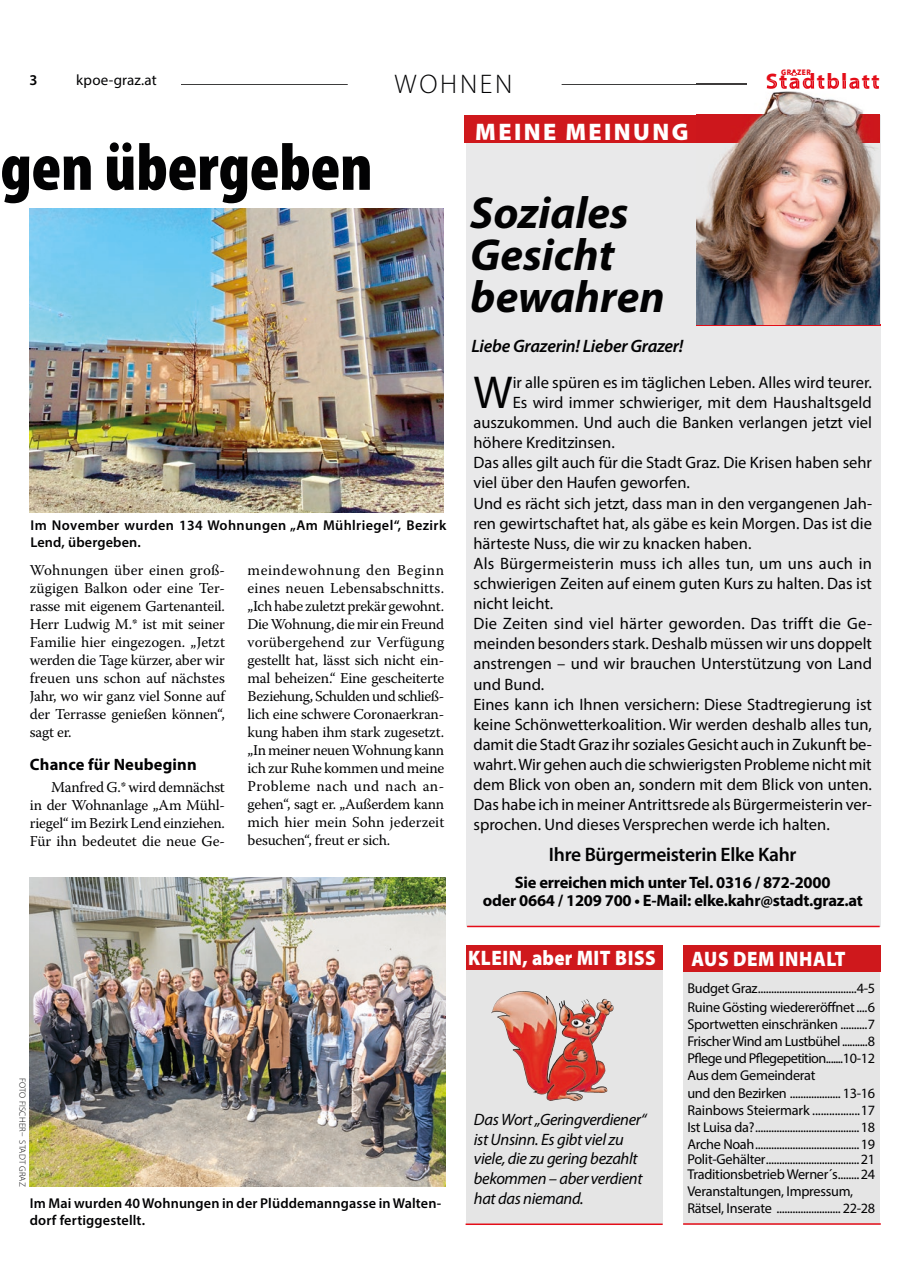
<style>
.page{position:relative;width:910px;height:1276px;background:#fff}
.page>*{position:absolute;margin:0;border:0;box-sizing:border-box;transform-origin:0 0}
.t1{font:900 condensed 67.5px "Myriad Pro";letter-spacing:-.005em;color:#020203}
.t2{font:46.35px "Myriad Pro";color:#020203}
.t3{font:italic 700 45px/42px "Myriad Pro";color:#020203}
.t4{font:300 27px "Myriad Pro";letter-spacing:.1em;color:#020203}
.t5{font:900 24px "Myriad Pro";letter-spacing:.1em;color:#fff}
.t6{font:700 22.5px "Myriad";letter-spacing:.06em;color:#e40d18}
.t7{font:900 21px "Myriad Pro";letter-spacing:.03em;color:#fff;scale:.9 1}
.t8{font:600 19.5px "Myriad Pro";letter-spacing:-.015em;color:#020203}
.t9{font:italic 600 18px "Myriad Pro";letter-spacing:-.015em;color:#020203}
.t10{font:16.5px "Myriad Pro";color:#020203}
.t11{font:italic 16.5px/19.8px "Myriad Pro";letter-spacing:-.02em;color:#020203}
.t12{font:700 16.5px/18px "Myriad Pro";letter-spacing:-.015em;color:#020203;text-align:center}
.t13{font:700 16.5px "Myriad Pro";letter-spacing:.01em;color:#020203}
.t14{font:15px/18px "Warnock Pro";letter-spacing:-.01em;color:#020203;text-align:justify}
.t15{font:15px "Myriad Pro";letter-spacing:.01em;color:#020203}
.t16{font:600 15px "Myriad Pro";color:#020203}
.t17{font:14.25px/17.1px "Myriad Pro";letter-spacing:-.02em;color:#020203}
.t18{font:600 14.25px/17.1px "Myriad Pro";letter-spacing:.01em;color:#020203}
.t19{font:300 9px "Myriad Pro";letter-spacing:.02em;color:#020203}
.t20{font:900 8.1px "Myriad Pro";letter-spacing:.06em;color:#e40d18;scale:.9 1}
</style>
<div class="page">
<hr style="left:181px;top:84px;width:566px;height:1px;background:#3d3c3c">
<svg style="left:768px;top:70px;width:111px;height:11px"></svg>
<div style="left:348px;top:72px;width:214px;height:23px;background:#fff;border-radius:4px"></div>
<div style="left:466px;top:115px;width:415px;height:811px;background:#e9e9ea"></div>
<div style="left:465px;top:115px;width:415px;height:27px;background:#cf181c"></div>
<hr style="left:467px;top:925px;width:413px;height:2px;background:#e40d18">
<svg style="left:466px;top:969px;width:196px;height:254px;background:#e1cecc"></svg>
<hr style="left:466px;top:1223px;width:197px;height:2px;background:#e40d18">
<div style="left:466px;top:945px;width:197px;height:24px;background:#cf181c"></div>
<img style="left:491px;top:991px;width:31px;height:24px">
<div style="left:683px;top:972px;width:196px;height:252px;background:#e5e5e5"></div>
<div style="left:683px;top:945px;width:198px;height:26px;background:#cf181c"></div>
<hr style="left:683px;top:1223px;width:198px;height:1px;background:#e40d18">
<hr style="left:697px;top:324px;width:184px;height:2px;background:#e40d18">
<img style="left:697px;top:83px;width:183px;height:241px">
<img style="left:697px;top:84px;width:50px;height:1px">
<img style="left:765px;top:81px;width:115px;height:9px">
<img style="left:797px;top:81px;width:4px;height:8px">
<img style="left:801px;top:81px;width:7px;height:8px">
<img style="left:808px;top:81px;width:71px;height:8px">
<img style="left:697px;top:324px;width:183px;height:1px">
<img style="left:30px;top:209px;width:413px;height:303px">
<img style="left:30px;top:878px;width:416px;height:308px">
<p class="t20" style="left:781px;top:67px;width:35px">GRAZER</p>
<p class="t16" style="left:29px;top:70px;width:10px">3</p>
<h3 class="t6" style="left:766px;top:69px;width:115px">Stadtblatt</h3>
<p class="t15" style="left:76px;top:71px;width:82px">kpoe-graz.at</p>
<h3 class="t4" style="left:394px;top:68px;width:119px">WOHNEN</h3>
<h3 class="t5" style="left:475px;top:115px;width:215px">MEINE MEINUNG</h3>
<h1 class="t1" style="left:0;top:124px;width:374px">gen übergeben</h1>
<p class="t18" style="left:30px;top:516px;width:417px">Im November wurden 134 Wohnungen „Am Mühlriegel“, Bezirk<br>Lend, übergeben.</p>
<p class="t14" style="left:30px;top:561px;width:197px">Wohnungen über einen groß&shy;zügigen Balkon oder eine Ter&shy;rasse mit eigenem Gartenanteil.<br>Herr Ludwig M.* ist mit seiner Familie hier eingezogen. „Jetzt werden die Tage kürzer, aber wir freuen uns schon auf nächstes Jahr, wo wir ganz viel Sonne auf der Terrasse genießen können“, sagt er.</p>
<p class="t13" style="left:30px;top:753px;width:168px">Chance für Neubeginn</p>
<p class="t14" style="left:30px;top:778px;width:197px;text-indent:21px">Manfred G.* wird demnächst in der Wohnanlage „Am Mühl&shy;riegel“ im Bezirk Lend einziehen.<br>Für ihn bedeutet die neue Ge-</p>
<p class="t14" style="left:248px;top:561px;width:198px">meindewohnung den Beginn eines neuen Lebensabschnitts. „Ich habe zuletzt prekär gewohnt.<br>Die Wohnung, die mir ein Freund vorübergehend zur Verfügung gestellt hat, lässt sich nicht ein&shy;mal beheizen.“ Eine gescheiterte Beziehung, Schulden und schließ&shy;lich eine schwere Coronaerkran&shy;kung haben ihm stark zugesetzt. „In meiner neuen Wohnung kann ich zur Ruhe kommen und meine Probleme nach und nach an&shy;gehen“, sagt er. „Außerdem kann mich hier mein Sohn jederzeit besuchen“, freut er sich.</p>
<p class="t19" style="left:28px;top:1078px;width:110px;rotate:90deg">FOTO FISCHER– STADT GRAZ</p>
<p class="t18" style="left:30px;top:1193px;width:413px">Im Mai wurden 40 Wohnungen in der Plüddemanngasse in Walten&shy;dorf fertiggestellt.</p>
<h3 class="t3" style="left:470px;top:190px;width:196px">Soziales<br>Gesicht bewahren</h3>
<p class="t9" style="left:471px;top:335px;width:214px">Liebe Grazerin! Lieber Grazer!</p>
<h2 class="t2" style="left:473px;top:364px;width:41px">W</h2>
<p class="t10" style="left:513px;top:372px;width:361px">ir alle spüren es im täglichen Leben. Alles wird teurer.</p>
<p class="t10" style="left:513px;top:392px;width:361px">Es wird immer schwieriger, mit dem Haushaltsgeld</p>
<p class="t10" style="left:473px;top:412px;width:400px">auszukommen. Und auch die Banken verlangen jetzt viel</p>
<p class="t10" style="left:473px;top:432px;width:143px">höhere Kreditzinsen.</p>
<p class="t10" style="left:473px;top:453px;width:400px">Das alles gilt auch für die Stadt Graz. Die Krisen haben sehr</p>
<p class="t10" style="left:473px;top:473px;width:218px">viel über den Haufen geworfen.</p>
<p class="t10" style="left:473px;top:493px;width:400px">Und es rächt sich jetzt, dass man in den vergangenen Jah-</p>
<p class="t10" style="left:473px;top:513px;width:400px">ren gewirtschaftet hat, als gäbe es kein Morgen. Das ist die</p>
<p class="t10" style="left:473px;top:533px;width:279px">härteste Nuss, die wir zu knacken haben.</p>
<p class="t10" style="left:473px;top:553px;width:400px">Als Bürgermeisterin muss ich alles tun, um uns auch in</p>
<p class="t10" style="left:473px;top:573px;width:400px">schwierigen Zeiten auf einem guten Kurs zu halten. Das ist</p>
<p class="t10" style="left:473px;top:593px;width:81px">nicht leicht.</p>
<p class="t10" style="left:473px;top:613px;width:400px">Die Zeiten sind viel härter geworden. Das trifft die Ge-</p>
<p class="t10" style="left:473px;top:633px;width:400px">meinden besonders stark. Deshalb müssen wir uns doppelt</p>
<p class="t10" style="left:473px;top:653px;width:400px">anstrengen – und wir brauchen Unterstützung von Land</p>
<p class="t10" style="left:473px;top:674px;width:72px">und Bund.</p>
<p class="t10" style="left:473px;top:694px;width:400px">Eines kann ich Ihnen versichern: Diese Stadtregierung ist</p>
<p class="t10" style="left:473px;top:714px;width:400px">keine Schönwetterkoalition. Wir werden deshalb alles tun,</p>
<p class="t10" style="left:473px;top:734px;width:400px">damit die Stadt Graz ihr soziales Gesicht auch in Zukunft be-</p>
<p class="t10" style="left:473px;top:754px;width:400px">wahrt. Wir gehen auch die schwierigsten Probleme nicht mit</p>
<p class="t10" style="left:473px;top:774px;width:400px">dem Blick von oben an, sondern mit dem Blick von unten.</p>
<p class="t10" style="left:473px;top:794px;width:400px">Das habe ich in meiner Antrittsrede als Bürgermeisterin ver-</p>
<p class="t10" style="left:473px;top:814px;width:358px">sprochen. Und dieses Versprechen werde ich halten.</p>
<p class="t8" style="left:549px;top:842px;width:249px">Ihre Bürgermeisterin Elke Kahr</p>
<p class="t12" style="left:483px;top:872px;width:381px">Sie erreichen mich unter Tel. 0316 / 872-2000<br>oder 0664 / 1209 700 • E-Mail: elke.kahr@stadt.graz.at</p>
<p class="t7" style="left:468px;top:944px;width:210px">KLEIN, aber MIT BISS</p>
<p class="t11" style="left:474px;top:1109px;width:174px">Das Wort „Geringverdiener“ ist Unsinn. Es gibt viel zu viele, die zu gering bezahlt bekommen – aber verdient hat das niemand.</p>
<p class="t7" style="left:692px;top:944px;width:173px">AUS DEM INHALT</p>
<p class="t17" style="left:687px;top:978px;width:189px;line-height:19.2px">Budget Graz .....................................4-5<br>Ruine Gösting wiedereröffnet ....6</p>
<p class="t17" style="left:687px;top:1015px;width:189px">Sportwetten einschränken ..........7<br>Frischer Wind am Lustbühel ..........8<br>Pflege und Pflegepetition .......10-12<br>Aus dem Gemeinderat<br>und den Bezirken ................... 13-16<br>Rainbows Steiermark .................17<br>Ist Luisa da? .......................................18<br>Arche Noah .......................................19</p>
<p class="t17" style="left:687px;top:1151px;width:189px;line-height:15px">Polit-Gehälter ...................................21<br>Traditionsbetrieb Werner´s ........24</p>
<p class="t17" style="left:687px;top:1182px;width:189px">Veranstaltungen, Impressum,<br>Rätsel, Inserate ........................ 22-28</p>
</div>
